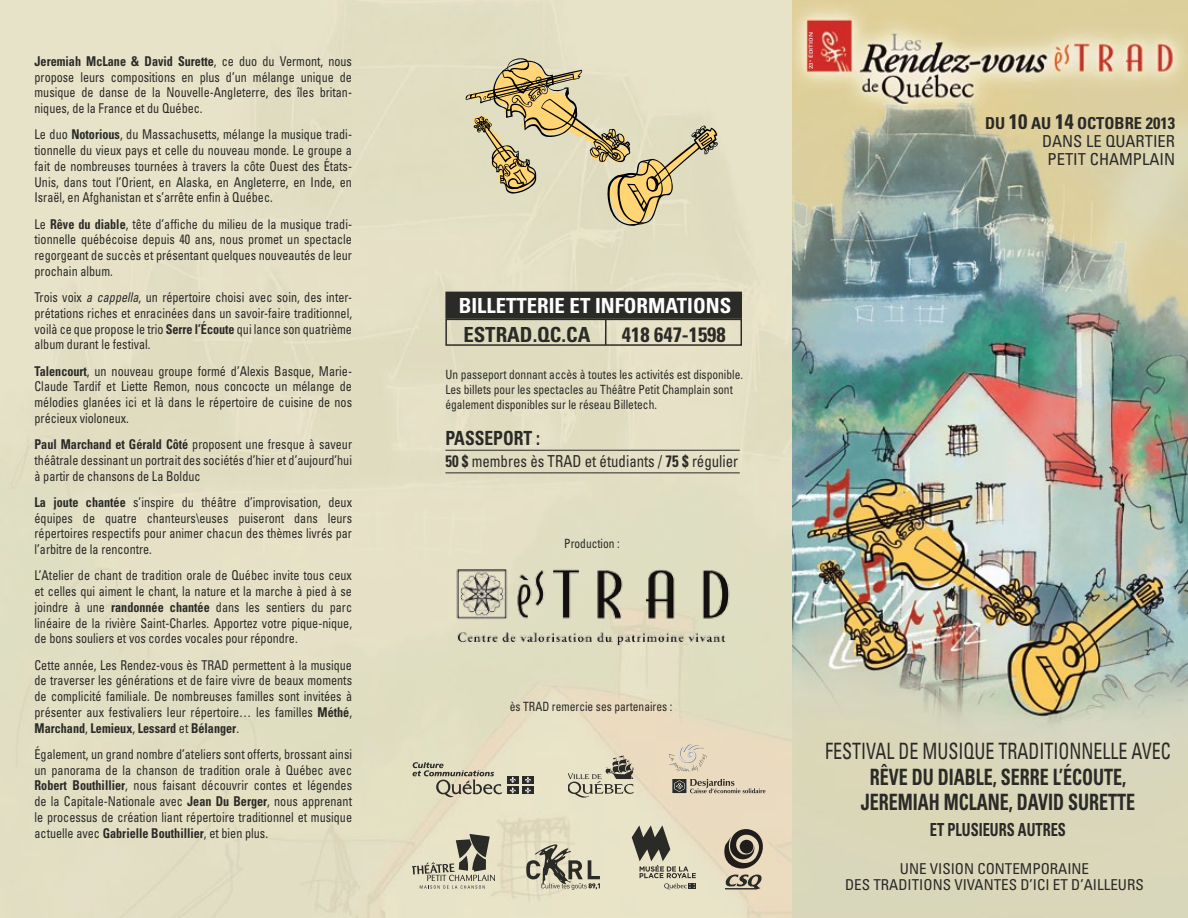
<style>
.page{position:relative;width:1188px;height:918px;background:#fff}
.page>*{position:absolute;margin:0;border:0;box-sizing:border-box;transform-origin:0 0}
.t1{font:700 condensed 22.5px/25.5px "Univers";color:#2a2a27;text-align:center;scale:.8 1}
.t2{font:condensed 22.5px "Univers";color:#2a2a27;scale:.8 1}
.t3{font:700 condensed 20.85px "Univers";color:#fff}
.t4{font:700 condensed 20.85px "Univers";color:#2a2a27}
.t5{font:700 condensed 19.5px "Univers";color:#2a2a27;scale:.9 1}
.t6{font:700 condensed 18px "Univers";color:#2a2a27;scale:.8 1}
.t7{font:condensed 16.5px "Univers";color:#2a2a27;scale:.9 1}
.t8{font:condensed 16.5px "Univers";color:#2a2a27}
.t9{font:700 condensed 16.5px/18px "Univers";color:#2a2a27}
.t10{font:condensed 15px "Univers";color:#2a2a27}
.t11{font:condensed 13.5px/15.8px "Univers";color:#2a2a27;text-align:justify;scale:.9 1}
.t12{font:condensed 12.75px/15px "Univers";color:#2a2a27;scale:.9 1}
.t13{font:condensed 5.1px "Univers";color:#fff;scale:1.5 1}
.s1{font-weight:700}
.s2{font-style:italic}
.s3{font-size:21px}
.s4{font-weight:400}
</style>
<div class="page">
<div style="left:0;top:0;width:793px;height:918px;background:#e3dfc4"></div>
<div style="left:503px;top:266px;width:275px;height:23px;background:#e3dfc5"></div>
<svg style="left:389px;top:0;width:404px;height:266px;background:#dcd6b8"></svg>
<div style="left:446px;top:292px;width:295px;height:26px;background:#2a2a27"></div>
<div style="left:445px;top:292px;width:297px;height:27px;border:1px solid #2a2a27"></div>
<div style="left:445px;top:319px;width:297px;height:27px;border:1px solid #2a2a27"></div>
<hr style="left:605px;top:319px;width:2px;height:26px;background:#2a2a27">
<hr style="left:445px;top:450px;width:295px;height:1px;background:#2a2a27">
<hr style="left:445px;top:472px;width:295px;height:1px;background:#2a2a27">
<img style="left:436px;top:551px;width:315px;height:104px">
<img style="left:793px;top:0;width:395px;height:918px">
<svg style="left:413px;top:762px;width:89px;height:35px;background:#c1bca5"></svg>
<div style="left:507px;top:776px;width:12px;height:7px;background:#2a2a27"></div>
<div style="left:522px;top:776px;width:12px;height:7px;background:#2a2a27"></div>
<div style="left:507px;top:787px;width:12px;height:7px;background:#2a2a27"></div>
<svg style="left:510px;top:777px;width:6px;height:17px"></svg>
<div style="left:522px;top:787px;width:12px;height:7px;background:#2a2a27"></div>
<svg style="left:525px;top:777px;width:6px;height:17px"></svg>
<svg style="left:568px;top:755px;width:66px;height:43px;background:#c0bba5"></svg>
<svg style="left:672px;top:779px;width:94px;height:14px"></svg>
<svg style="left:669px;top:744px;width:38px;height:28px"></svg>
<svg style="left:526px;top:844px;width:74px;height:46px;background:#b0ab97"></svg>
<hr style="left:725px;top:889px;width:32px;height:1px;background:#2a2a27">
<svg style="left:724px;top:829px;width:39px;height:60px;background:#938a79"></svg>
<div style="left:740px;top:840px;width:13px;height:14px;background:#201d1b;border-radius:50%"></div>
<svg style="left:413px;top:835px;width:82px;height:54px;background:#b8b49f"></svg>
<svg style="left:632px;top:825px;width:64px;height:64px;background:#b2ae99"></svg>
<p class="t11" style="left:35px;top:53px;width:354px"><span class="s1">Jeremiah McLane &amp; David Surette</span>, ce duo du Vermont, nous propose leurs compositions en plus d’un mélange unique de musique de danse de la Nouvelle-Angleterre, des îles britan&shy;niques, de la France et du Québec.</p>
<p class="t11" style="left:35px;top:127px;width:354px">Le duo <span class="s1">Notorious</span>, du Massachusetts, mélange la musique tradi&shy;tionnelle du vieux pays et celle du nouveau monde. Le groupe a fait de nombreuses tournées à travers la côte Ouest des États-Unis, dans tout l’Orient, en Alaska, en Angleterre, en Inde, en Israël, en Afghanistan et s’arrête enfin à Québec.</p>
<p class="t11" style="left:35px;top:216px;width:354px">Le <span class="s1">Rêve du diable</span>, tête d’affiche du milieu de la musique tradi&shy;tionnelle québécoise depuis 40 ans, nous promet un spectacle regorgeant de succès et présentant quelques nouveautés de leur prochain album.</p>
<p class="t11" style="left:35px;top:289px;width:354px">Trois voix <span class="s2">a cappella</span>, un répertoire choisi avec soin, des inter&shy;prétations riches et enracinées dans un savoir-faire traditionnel, voilà ce que propose le trio <span class="s1">Serre l’Écoute</span> qui lance son quatrième album durant le festival.</p>
<p class="t11" style="left:35px;top:363px;width:354px"><span class="s1">Talencourt</span>, un nouveau groupe formé d’Alexis Basque, Marie-Claude Tardif et Liette Remon, nous concocte un mélange de mélodies glanées ici et là dans le répertoire de cuisine de nos précieux violoneux.</p>
<p class="t11" style="left:35px;top:436px;width:354px"><span class="s1">Paul Marchand et Gérald Côté</span> proposent une fresque à saveur théâtrale dessinant un portrait des sociétés d’hier et d’aujourd’hui à partir de chansons de La Bolduc</p>
<p class="t11" style="left:35px;top:494px;width:354px"><span class="s1">La joute chantée</span> s’inspire du théâtre d’improvisation, deux équipes de quatre chanteurs\euses puiseront dans leurs répertoires respectifs pour animer chacun des thèmes livrés par l’arbitre de la rencontre.</p>
<p class="t11" style="left:35px;top:568px;width:354px">L’Atelier de chant de tradition orale de Québec invite tous ceux et celles qui aiment le chant, la nature et la marche à pied à se joindre à une <span class="s1">randonnée chantée</span> dans les sentiers du parc linéaire de la rivière Saint-Charles. Apportez votre pique-nique, de bons souliers et vos cordes vocales pour répondre.</p>
<p class="t11" style="left:35px;top:657px;width:354px">Cette année, Les Rendez-vous ès TRAD permettent à la musique de traverser les générations et de faire vivre de beaux moments de complicité familiale. De nombreuses familles sont invitées à présenter aux festivaliers leur répertoire… les familles <span class="s1">Méthé</span>, <span class="s1">Marchand</span>, <span class="s1">Lemieux</span>, <span class="s1">Lessard</span> et <span class="s1">Bélanger</span>.</p>
<p class="t11" style="left:35px;top:746px;width:354px">Également, un grand nombre d’ateliers sont offerts, brossant ainsi un panorama de la chanson de tradition orale à Québec avec <span class="s1">Robert Bouthillier</span>, nous faisant découvrir contes et légendes de la Capitale-Nationale avec <span class="s1">Jean Du Berger</span>, nous apprenant le processus de création liant répertoire traditionnel et musique actuelle avec <span class="s1">Gabrielle Bouthillier</span>, et bien plus.</p>
<h2 class="t3" style="left:459px;top:293px;width:260px">Billetterie et informations</h2>
<h2 class="t4" style="left:463px;top:321px;width:129px">estrad.qc.ca</h2>
<h2 class="t4" style="left:622px;top:321px;width:105px">418 647-1598</h2>
<p class="t12" style="left:445px;top:367px;width:332px">Un passeport donnant accès à toutes les activités est disponible.<br>Les billets pour les spectacles au Théâtre Petit Champlain sont également disponibles sur le réseau Billetech.</p>
<h3 class="t5" style="left:445px;top:426px;width:107px">Passeport :</h3>
<p class="t7" style="left:445px;top:451px;width:327px"><span class="s1">50 $</span> membres ès TRAD et étudiants / <span class="s1">75 $</span> régulier</p>
<p class="t12" style="left:564px;top:535px;width:63px">Production :</p>
<p class="t12" style="left:510px;top:699px;width:182px">ès TRAD remercie ses partenaires :</p>
<p class="t13" style="left:808px;top:69px;width:25px;rotate:-90deg">23<sup>e</sup> Édition</p>
<p class="t9" style="left:1042px;top:114px;width:134px;text-indent:-57px">du <span class="s3">10</span> au <span class="s3">14</span> octobre 2013 <span class="s4">dans</span></p>
<p class="t8" style="left:1086px;top:131px;width:29px">le quarti</p>
<p class="t8" style="left:1158px;top:131px;width:15px">er</p>
<p class="t8" style="left:1048px;top:149px;width:72px">Petit Champlain</p>
<h1 class="t2" style="left:825px;top:737px;width:33px">Festival</h1>
<h1 class="t2" style="left:898px;top:737px;width:44px">de musiqu</h1>
<h1 class="t2" style="left:985px;top:737px;width:29px">e traditionn</h1>
<h1 class="t2" style="left:1093px;top:737px;width:95px">elle avec</h1>
<h1 class="t1" style="left:861px;top:764px;width:344px">Rêve du diable, Serre l’Écoute,<br>Jeremiah McLan e, David Surette</h1>
<h3 class="t6" style="left:930px;top:818px;width:170px">et plusieurs autres</h3>
<p class="t10" style="left:900px;top:859px;width:39px">Une vision</p>
<p class="t10" style="left:977px;top:859px;width:10px">cont</p>
<p class="t10" style="left:1012px;top:859px;width:17px">emporain</p>
<p class="t10" style="left:1082px;top:859px;width:9px">e</p>
<p class="t10" style="left:845px;top:875px;width:37px">des traditions</p>
<p class="t10" style="left:954px;top:875px;width:9px">vivant</p>
<p class="t10" style="left:1001px;top:875px;width:91px">es d’ici et d’aill</p>
<p class="t10" style="left:1110px;top:875px;width:17px">eurs</p>
</div>
